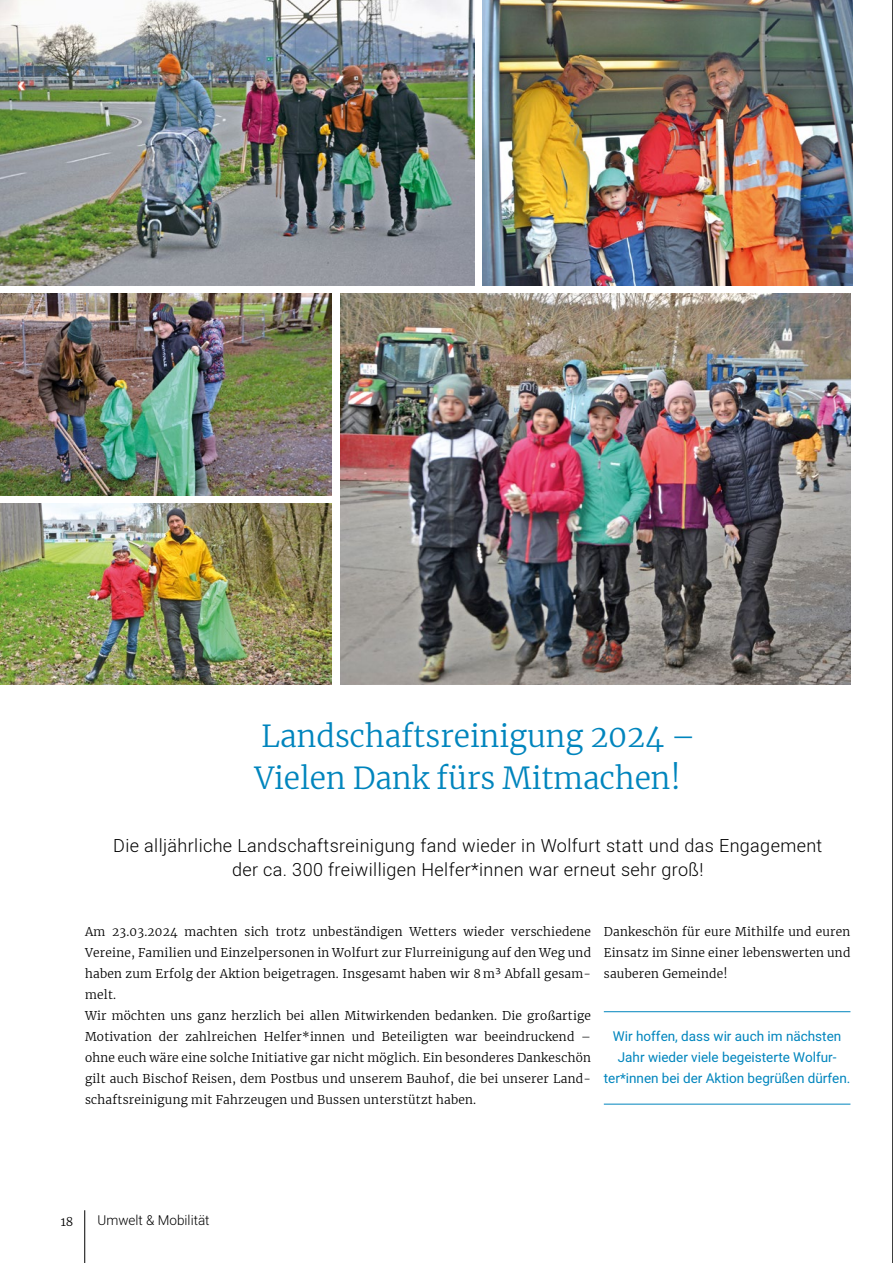
<style>
.page{position:relative;width:893px;height:1263px;background:#fff}
.page>*{position:absolute;margin:0;border:0;box-sizing:border-box;transform-origin:0 0}
.t1{font:300 30px/42px "Merriweather";color:#0085bd}
.t2{font:300 18px/24px "Heebo";letter-spacing:.02em;color:#000;text-align:center}
.t3{font:13.5px/21px "Heebo";color:#0085bd;text-align:center}
.t4{font:300 13.5px "Heebo";color:#000}
.t5{font:300 12px/21px "Merriweather";letter-spacing:.02em;color:#000}
</style>
<div class="page">
<img style="left:0;top:294px;width:332px;height:201px">
<img style="left:483px;top:0;width:370px;height:285px">
<img style="left:0;top:504px;width:332px;height:180px">
<img style="left:0;top:0;width:474px;height:285px">
<img style="left:340px;top:294px;width:510px;height:390px">
<hr style="left:604px;top:1104px;width:246px;height:1px;background:#0085bd">
<hr style="left:604px;top:1011px;width:246px;height:1px;background:#0085bd">
<hr style="left:84px;top:1210px;width:1px;height:53px;background:#000">
<svg style="left:892px;top:0;width:1px;height:1263px"></svg>
<h1 class="t1" style="left:254px;top:714px;width:443px">Landschaftsreinigung 2024 –<br>Vielen Dank fürs Mitmachen!</h1>
<h2 class="t2" style="left:113px;top:833px;width:711px">Die alljährliche Landschaftsreinigung fand wieder in Wolfurt statt und das Engagement der ca. 300 freiwilligen Helfer*innen war erneut sehr groß!</h2>
<p class="t5" style="left:85px;top:921px;width:507px">Am 23.03.2024 machten sich trotz unbeständigen Wetters wieder verschiedene Vereine, Familien und Einzelpersonen in Wolfurt zur Flurreinigung auf den Weg und haben zum Erfolg der Aktion beigetragen. Insgesamt haben wir 8 m³ Abfall gesam&shy;melt.<br>Wir möchten uns ganz herzlich bei allen Mitwirkenden bedanken. Die großartige Motivation der zahlreichen Helfer*innen und Beteiligten war beeindruckend – ohne euch wäre eine solche Initiative gar nicht möglich. Ein besonderes Dankeschön gilt auch Bischof Reisen, dem Postbus und unserem Bauhof, die bei unserer Land&shy;schaftsreinigung mit Fahrzeugen und Bussen unterstützt haben.</p>
<p class="t5" style="left:604px;top:921px;width:248px;text-align:justify">Dankeschön für eure Mithilfe und euren Einsatz im Sinne einer lebenswerten und sauberen Gemeinde!</p>
<p class="t3" style="left:604px;top:1026px;width:248px">Wir hoffen, dass wir auch im nächsten<br>Jahr wieder viele begeisterte Wolfur&shy;ter*innen bei der Aktion begrüßen dürfen.</p>
<p class="t5" style="left:61px;top:1210px;width:14px">18</p>
<p class="t4" style="left:98px;top:1211px;width:114px">Umwelt &amp; Mobilität</p>
</div>
